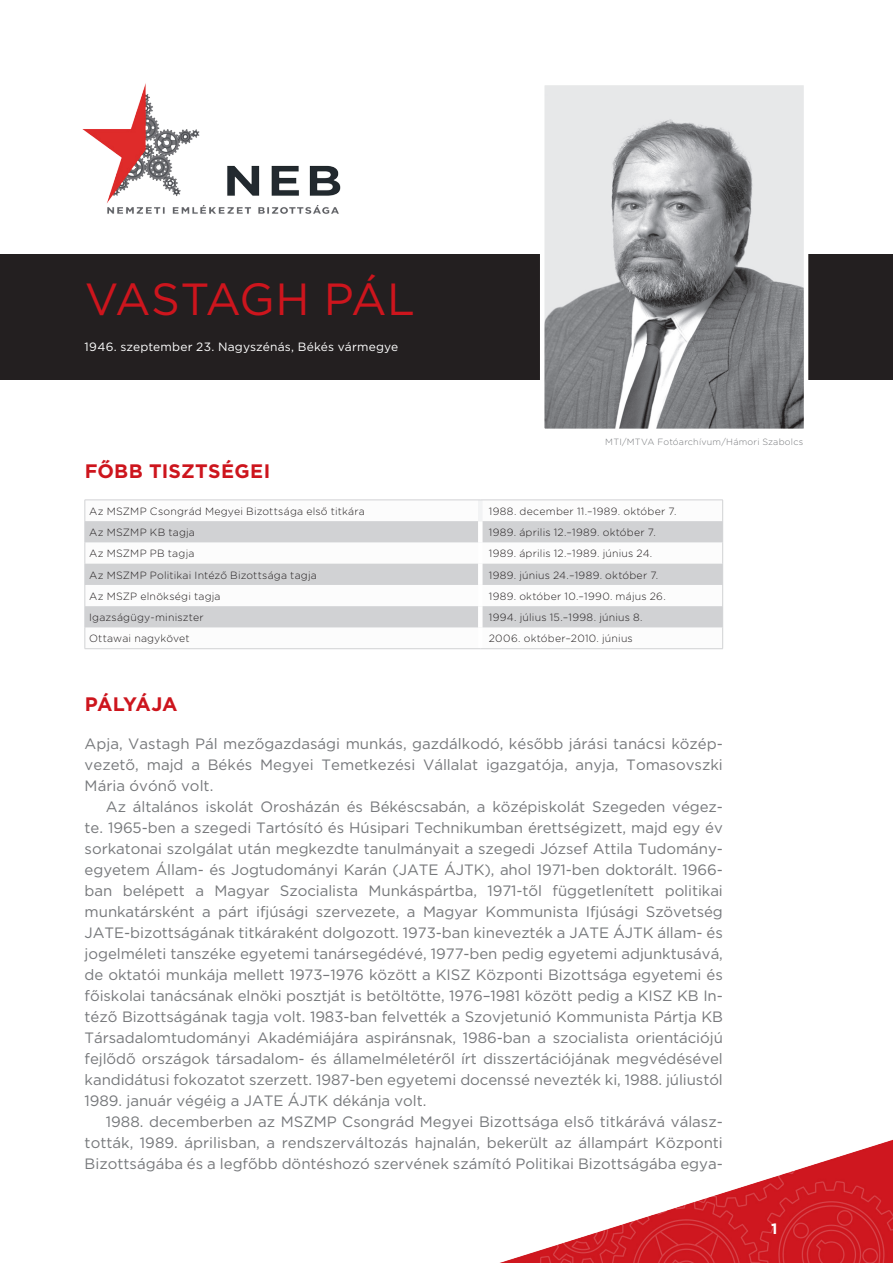
<style>
.page{position:relative;width:893px;height:1263px;background:#fff}
.page>*{position:absolute;margin:0;border:0;box-sizing:border-box;transform-origin:0 0}
.t1{font:45px "Gotham";letter-spacing:-.015em;color:#cd151d}
.t2{font:700 19.5px "Gotham";letter-spacing:.015em;color:#cd151d}
.t3{font:700 19.5px "Gotham";letter-spacing:-.025em;color:#cd151d}
.t4{font:15px/21px "Gotham";letter-spacing:-.005em;color:#76787b;text-align:justify}
.t5{font:700 15px "Gotham";color:#fff}
.t6{font:12px "Gotham";letter-spacing:.02em;color:#fff}
.t7{font:300 10.5px "Gotham Rounded";letter-spacing:.02em;color:#231f20}
.t8{font:300 9px "Gotham Rounded";letter-spacing:.025em;color:#76787b}
</style>
<div class="page">
<img style="left:500px;top:1140px;width:393px;height:123px">
<div style="left:0;top:254px;width:893px;height:125px;background:#231f20"></div>
<img style="left:82px;top:83px;width:259px;height:131px">
<svg style="left:86px;top:627px;width:636px;height:1px"></svg>
<svg style="left:86px;top:521px;width:636px;height:106px;fill:#d1d2d4"></svg>
<div style="left:478px;top:542px;width:5px;height:22px;background:#fff"></div>
<div style="left:478px;top:564px;width:5px;height:21px;background:#fff"></div>
<div style="left:478px;top:585px;width:5px;height:21px;background:#fff"></div>
<div style="left:478px;top:606px;width:5px;height:21px;background:#fff"></div>
<div style="left:478px;top:627px;width:5px;height:21px;background:#fff"></div>
<div style="left:478px;top:521px;width:5px;height:21px;background:#fff"></div>
<div style="left:478px;top:500px;width:5px;height:21px;background:#f2f3f4"></div>
<hr style="left:85px;top:500px;width:395px;height:1px;background:#d1d2d4">
<hr style="left:480px;top:500px;width:243px;height:1px;background:#d1d2d4">
<svg style="left:85px;top:500px;width:1px;height:148px"></svg>
<svg style="left:722px;top:501px;width:1px;height:147px"></svg>
<hr style="left:85px;top:648px;width:395px;height:1px;background:#d1d2d4">
<hr style="left:480px;top:648px;width:243px;height:1px;background:#d1d2d4">
<img style="left:545px;top:86px;width:258px;height:342px">
<div style="left:540px;top:81px;width:268px;height:352px;border:4px solid #fff"></div>
<h1 class="t1" style="left:85px;top:274px;width:331px">VASTAGH PÁL</h1>
<p class="t6" style="left:85px;top:340px;width:315px">1946. szeptember 23. Nagyszénás, Békés vármegye</p>
<p class="t8" style="left:605px;top:436px;width:199px">MTI/MTVA Fotóarchívum/Hámori Szabolcs</p>
<h2 class="t2" style="left:85px;top:460px;width:187px">FŐBB TISZTSÉGEI</h2>
<p class="t7" style="left:89px;top:504px;width:277px">Az MSZMP Csongrád Megyei Bizottsága első titkára</p>
<p class="t7" style="left:489px;top:504px;width:189px">1988. december 11.–1989. október 7.</p>
<p class="t7" style="left:89px;top:525px;width:107px">Az MSZMP KB tagja</p>
<p class="t7" style="left:489px;top:525px;width:168px">1989. április 12.–1989. október 7.</p>
<p class="t7" style="left:89px;top:546px;width:107px">Az MSZMP PB tagja</p>
<p class="t7" style="left:489px;top:546px;width:165px">1989. április 12.–1989. június 24.</p>
<p class="t7" style="left:89px;top:568px;width:229px">Az MSZMP Politikai Intéző Bizottsága tagja</p>
<p class="t7" style="left:489px;top:568px;width:171px">1989. június 24.–1989. október 7.</p>
<p class="t7" style="left:89px;top:589px;width:133px">Az MSZP elnökségi tagja</p>
<p class="t7" style="left:489px;top:589px;width:178px">1989. október 10.–1990. május 26.</p>
<p class="t7" style="left:89px;top:610px;width:116px">Igazságügy-miniszter</p>
<p class="t7" style="left:489px;top:610px;width:155px">1994. július 15.–1998. június 8.</p>
<p class="t7" style="left:89px;top:631px;width:102px">Ottawai nagykövet</p>
<p class="t7" style="left:489px;top:631px;width:146px">2006. október–2010. június</p>
<h2 class="t3" style="left:85px;top:692px;width:94px">PÁLYÁJA</h2>
<p class="t4" style="left:85px;top:732px;width:640px">Apja, Vastagh Pál mezőgazdasági munkás, gazdálkodó, később járási tanácsi közép&shy;vezető, majd a Békés Megyei Temetkezési Vállalat igazgatója, anyja, Tomasovszki Mária óvónő volt.</p>
<p class="t4" style="left:85px;top:795px;width:640px;text-align:left;text-indent:21px">Az általános iskolát Orosházán és Békéscsabán, a középiskolát Szegeden végez&shy;te. 1965-ben a szegedi Tartósító és Húsipari Technikumban érettségizett, majd egy év sorkatonai szolgálat után megkezdte tanulmányait a szegedi József Attila Tudomány&shy;egyetem Állam- és Jogtudományi Karán (JATE ÁJTK), ahol 1971-ben doktorált. 1966- ban belépett a Magyar Szocialista Munkáspártba, 1971-től függetlenített politikai munkatársként a párt ifjúsági szervezete, a Magyar Kommunista Ifjúsági Szövetség JATE-bizottságának titkáraként dolgozott. 1973-ban kinevezték a JATE ÁJTK állam- és jogelméleti tanszéke egyetemi tanársegédévé, 1977-ben pedig egyetemi adjunktusává, de oktatói munkája mellett 1973–1976 között a KISZ Központi Bizottsága egyetemi és főiskolai tanácsának elnöki posztját is betöltötte, 1976–1981 között pedig a KISZ KB In&shy;téző Bizottságának tagja volt. 1983-ban felvették a Szovjetunió Kommunista Pártja KB Társadalomtudományi Akadémiájára aspiránsnak, 1986-ban a szocialista orientációjú fejlődő országok társadalom- és államelméletéről írt disszertációjának megvédésével kandidátusi fokozatot szerzett. 1987-ben egyetemi docenssé nevezték ki, 1988. júliustól 1989. január végéig a JATE ÁJTK dékánja volt.</p>
<p class="t4" style="left:85px;top:1110px;width:640px;text-indent:21px">1988. decemberben az MSZMP Csongrád Megyei Bizottsága első titkárává válasz&shy;tották, 1989. áprilisban, a rendszerváltozás hajnalán, bekerült az állampárt Központi Bizottságába és a legfőbb döntéshozó szervének számító Politikai Bizottságába egya-</p>
<p class="t5" style="left:771px;top:1220px;width:8px">1</p>
</div>
